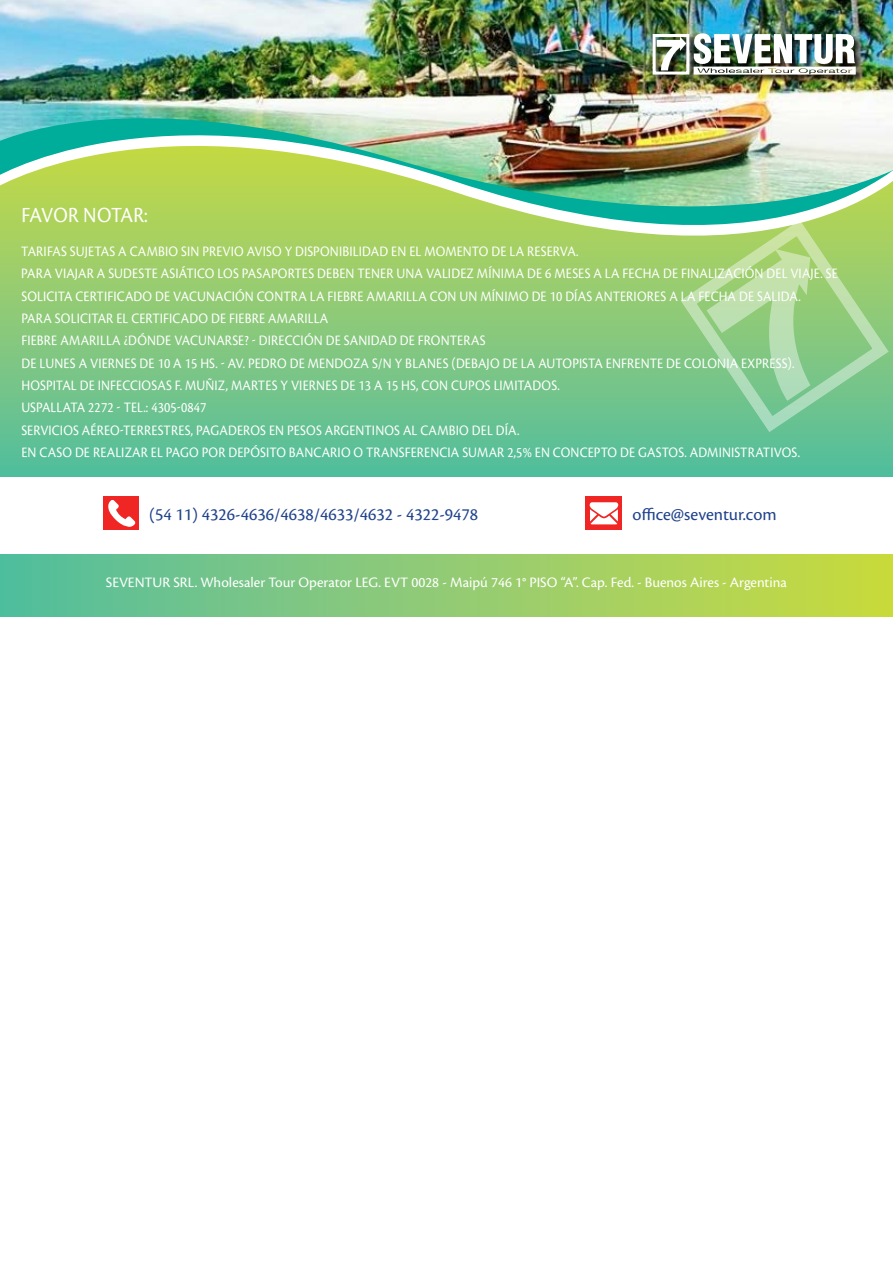
<style>
.page{position:relative;width:893px;height:1263px;background:#fff}
.page>*{position:absolute;margin:0;border:0;box-sizing:border-box;transform-origin:0 0}
.t1{font:22.5px "Cronos Pro";color:#fff;scale:.9 1}
.t2{font:18px "Cronos Pro";color:#20438b}
.t3{font:15px/22.4px "Cronos Pro";letter-spacing:.01em;color:#fff;scale:.9 1}
.t4{font:15px "Cronos Pro";letter-spacing:.01em;color:#fff}
</style>
<div class="page">
<svg style="left:0;top:307px;width:893px;height:169px;background:#70c38b"></svg>
<svg style="left:680px;top:307px;width:209px;height:125px;background:#88cb92"></svg>
<div style="left:0;top:554px;width:893px;height:63px;background:linear-gradient(to right,#54bda2,#ccda40)"></div>
<div style="left:586px;top:496px;width:36px;height:34px;background:#ef2623"></div>
<svg style="left:590px;top:502px;width:28px;height:22px"></svg>
<div style="left:103px;top:496px;width:36px;height:34px;background:#ef2623"></div>
<svg style="left:108px;top:500px;width:28px;height:27px"></svg>
<svg style="left:0;top:296px;width:893px;height:11px;background:#98cd7a"></svg>
<svg style="left:0;top:208px;width:893px;height:88px;background:#a2d171"></svg>
<img style="left:0;top:0;width:893px;height:208px">
<div style="left:653px;top:34px;width:211px;height:49px;background:#000;opacity:.77"></div>
<div style="left:653px;top:34px;width:36px;height:41px;border:3px solid #fff"></div>
<svg style="left:657px;top:37px;width:29px;height:33px"></svg>
<img style="left:694px;top:33px;width:162px;height:42px">
<h1 class="t1" style="left:21px;top:202px;width:14px">FAVOR</h1>
<h1 class="t1" style="left:83px;top:202px;width:73px">NOTAR:</h1>
<p class="t3" style="left:21px;top:240px;width:909px">TARIFAS SUJETAS A CAMBIO SIN PREVIO AVISO Y DISPONIBILIDAD EN EL MOMENTO DE LA RESERVA.<br>PARA VIAJAR A SUDESTE ASIÁTICO LOS PASAPORTES DEBEN TENER UNA VALIDEZ MÍNIMA DE 6 MESES A LA FECHA DE FINALIZACIÓN DEL VIAJE. SE SOLICITA CERTIFICADO DE VACUNACIÓN CONTRA LA FIEBRE AMARILLA CON UN MÍNIMO DE 10 DÍAS ANTERIORES A LA FECHA DE SALIDA.<br>PARA</p>
<p class="t3" style="left:55px;top:307px;width:8px">SOLICI</p>
<p class="t3" style="left:91px;top:307px;width:85px">TARELCERTIFICADO</p>
<p class="t3" style="left:211px;top:307px;width:28px">DE FIEBRE</p>
<p class="t3" style="left:268px;top:307px;width:31px">AMARILLA</p>
<p class="t3" style="left:21px;top:330px;width:8px">FIEBRE</p>
<p class="t3" style="left:60px;top:330px;width:31px">AMARILLA</p>
<p class="t3" style="left:124px;top:330px;width:159px">¿DÓNDE VACUNARSE? - DIRECCIÓN</p>
<p class="t3" style="left:21px;top:330px;width:867px;text-indent:304px">DE SANIDAD DE FRONTERAS<br>DE LUNES A VIERNES DE 10 A 15 HS. - AV. PEDRO DE MENDOZA S/N Y BLANES (DEBAJO DE LA AUTOPISTA ENFRENTE DE COLONIA EXPRESS).<br>HOSPITAL DE INFECCIOSAS F. MUÑIZ, MARTES Y VIERNES DE 13 A 15 HS, CON CUPOS LIMITADOS.<br>USPALLATA 2272 - TEL.: 4305-0847<br>SERVICIOS AÉREO-TERRESTRES, PAGADEROS EN PESOS ARGENTINOS AL CAMBIO DEL DÍA.<br>EN CASO DE REALIZAR EL PAGO POR DEPÓSITO BANCARIO O TRANSFERENCIA SUMAR 2,5% EN CONCEPTO DE GASTOS. ADMINISTRATIVOS.</p>
<p class="t2" style="left:149px;top:504px;width:331px">(54 11) 4326-4636/4638/4633/4632 - 4322-9478</p>
<p class="t2" style="left:633px;top:504px;width:146px">OFFICE@SEVENTUR.COM</p>
<p class="t4" style="left:106px;top:574px;width:9px">SEVEN</p>
<p class="t4" style="left:144px;top:574px;width:393px">TUR SRL. WHOLESALER TOUR OPERATOR LEG. EVT 0028 - MAIPÚ 746 1° PISO</p>
<p class="t4" style="left:561px;top:574px;width:228px">“A”. CAP. FED. - BUENOS AIRES - ARGENTINA</p>
</div>
